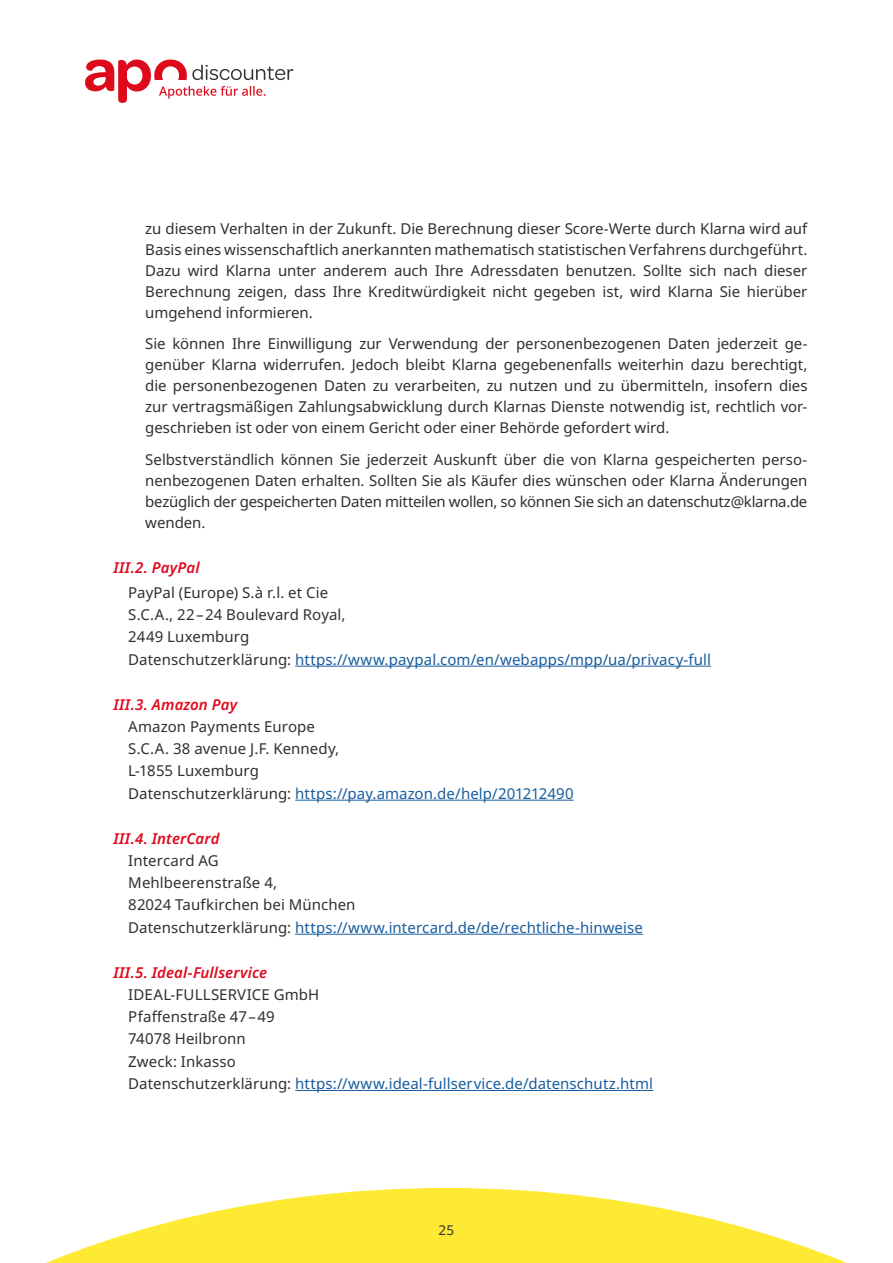
<style>
.page{position:relative;width:893px;height:1263px;background:#fff}
.page>*{position:absolute;margin:0;border:0;box-sizing:border-box;transform-origin:0 0}
.t1{font:15px/22.2px "Noto Sans";letter-spacing:.005em;color:#312f30}
.t2{font:italic 600 15px "Noto Sans";letter-spacing:.01em;color:#df091d}
.t3{font:13.5px "Noto Sans";color:#312f30}
.s1{color:#175d9e}
</style>
<div class="page">
<svg style="left:46px;top:1188px;width:801px;height:75px;fill:#ffea33"></svg>
<svg style="left:85px;top:60px;width:208px;height:43px"></svg>
<hr style="left:295px;top:666px;width:416px;height:1px;background:#175d9e">
<hr style="left:295px;top:800px;width:279px;height:1px;background:#175d9e">
<hr style="left:295px;top:934px;width:348px;height:1px;background:#175d9e">
<hr style="left:295px;top:1090px;width:358px;height:1px;background:#175d9e">
<p class="t1" style="left:145px;top:218px;width:664px;line-height:21px;text-align:justify">zu diesem Verhalten in der Zukunft. Die Berechnung dieser Score-Werte durch Klarna wird auf Basis eines wissenschaftlich anerkannten mathematisch statistischen Verfahrens durchgeführt.<br>Dazu wird Klarna unter anderem auch Ihre Adressdaten benutzen. Sollte sich nach dieser Berechnung zeigen, dass Ihre Kreditwürdigkeit nicht gegeben ist, wird Klarna Sie hierüber umgehend informieren.</p>
<p class="t1" style="left:145px;top:334px;width:664px;line-height:21px;text-align:justify">Sie können Ihre Einwilligung zur Verwendung der personenbezogenen Daten jederzeit ge&shy;genüber Klarna widerrufen. Jedoch bleibt Klarna gegebenenfalls weiterhin dazu berechtigt, die personenbezogenen Daten zu verarbeiten, zu nutzen und zu übermitteln, insofern dies zur vertragsmäßigen Zahlungsabwicklung durch Klarnas Dienste notwendig ist, rechtlich vor&shy;geschrieben ist oder von einem Gericht oder einer Behörde gefordert wird.</p>
<p class="t1" style="left:145px;top:449px;width:664px;line-height:21px;text-align:justify">Selbstverständlich können Sie jederzeit Auskunft über die von Klarna gespeicherten perso&shy;nenbezogenen Daten erhalten. Sollten Sie als Käufer dies wünschen oder Klarna Änderungen bezüglich der gespeicherten Daten mitteilen wollen, so können Sie sich an datenschutz@klarna.de wenden.</p>
<p class="t2" style="left:113px;top:557px;width:88px">III.2. PayPal</p>
<p class="t1" style="left:128px;top:582px;width:584px">PayPal (Europe) S.à r.l. et Cie<br>S.C.A., 22 – 24 Boulevard Royal,<br>2449 Luxemburg<br>Datenschutzerklärung: <span class="s1">https://www.paypal.com/en/webapps/mpp/ua/privacy-full</span></p>
<p class="t2" style="left:113px;top:694px;width:125px">III.3. Amazon Pay</p>
<p class="t1" style="left:128px;top:716px;width:447px">Amazon Payments Europe<br>S.C.A. 38 avenue J.F. Kennedy,<br>L-1855 Luxemburg<br>Datenschutzerklärung: <span class="s1">https://pay.amazon.de/help/201212490</span></p>
<p class="t2" style="left:113px;top:828px;width:108px">III.4. InterCard</p>
<p class="t1" style="left:128px;top:850px;width:516px">Intercard AG<br>Mehlbeerenstraße 4,<br>82024 Taufkirchen bei München<br>Datenschutzerklärung: <span class="s1">https://www.intercard.de/de/rechtliche-hinweise</span></p>
<p class="t2" style="left:113px;top:961px;width:155px">III.5. Ideal-Fullservice</p>
<p class="t1" style="left:128px;top:984px;width:526px">IDEAL-FULLSERVICE GmbH<br>Pfaffenstraße 47 – 49<br>74078 Heilbronn<br>Zweck: Inkasso<br>Datenschutzerklärung: <span class="s1">https://www.ideal-fullservice.de/datenschutz.html</span></p>
<p class="t3" style="left:439px;top:1220px;width:17px">25</p>
</div>
